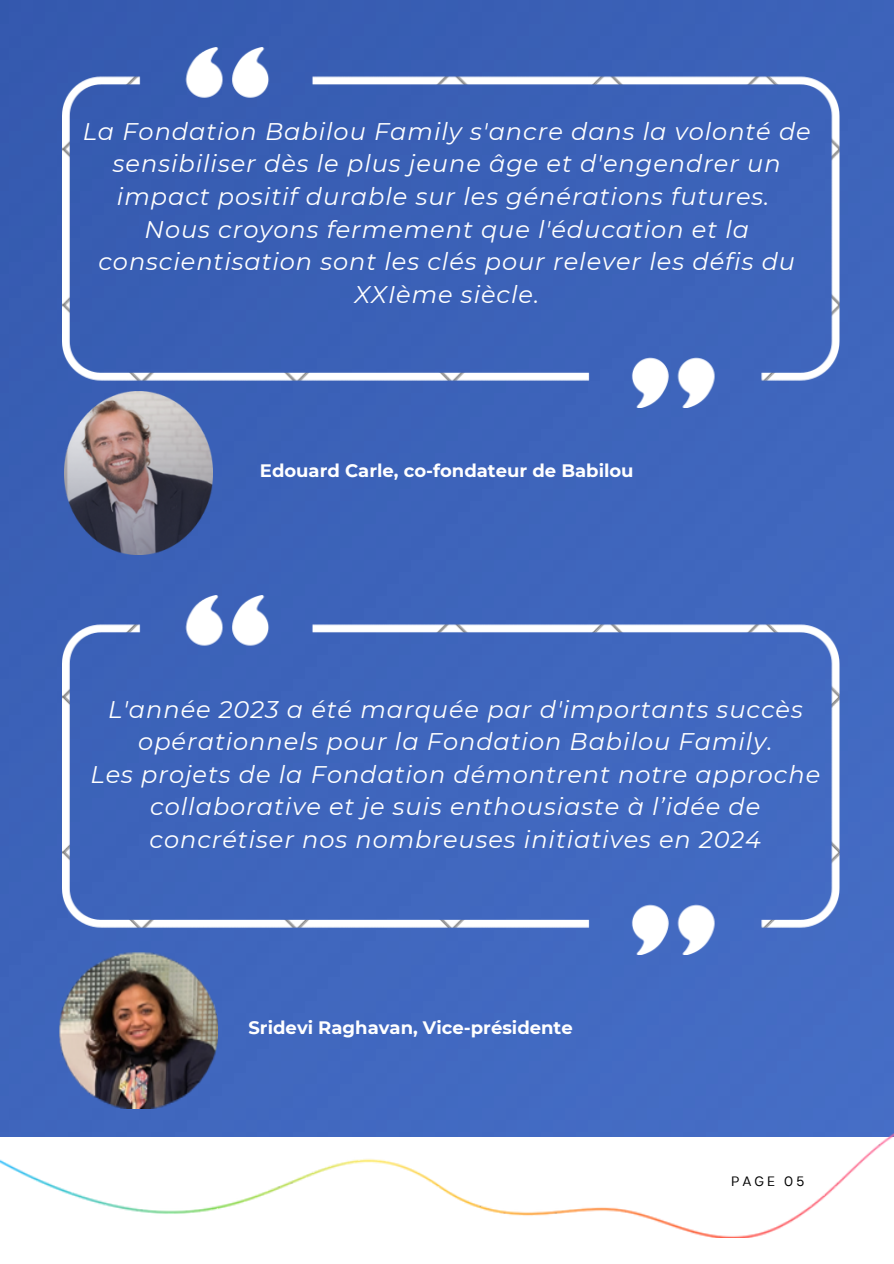
<style>
.page{position:relative;width:894px;height:1264px;background:#fff}
.page>*{position:absolute;margin:0;border:0;box-sizing:border-box;transform-origin:0 0}
.t1{font:italic 24px/32.7px "Montserrat";letter-spacing:.04em;color:#fff;text-align:center}
.t2{font:700 18px "Montserrat";color:#fff}
.t3{font:13.5px "TT Interphases";letter-spacing:.23em;color:#000001}
</style>
<div class="page">
<img style="left:0;top:0;width:893px;height:1108px">
<img style="left:62px;top:596px;width:777px;height:358px">
<img style="left:62px;top:48px;width:777px;height:359px">
<img style="left:0;top:1108px;width:893px;height:129px">
<img style="left:65px;top:391px;width:147px;height:163px">
<img style="left:60px;top:951px;width:157px;height:157px">
<p class="t1" style="left:83px;top:115px;width:729px">La Fondation Babilou Family s'ancre dans la volonté de sensibiliser dès le plus jeune âge et d'engendrer un impact positif durable sur les générations futures.<br>Nous croyons fermement que l'éducation et la conscientisation sont les clés pour relever les défis du XXIème siècle.</p>
<h2 class="t2" style="left:260px;top:460px;width:375px">Edouard Carle, co-fondateur de Babilou</h2>
<p class="t1" style="left:90px;top:692px;width:731px">L'année 2023 a été marquée par d'importants succès opérationnels pour la Fondation Babilou Family.<br>Les projets de la Fondation démontrent notre approche collaborative et je suis enthousiaste à l’idée de concrétiser nos nombreuses initiatives en 2024</p>
<p class="t2" style="left:248px;top:1016px;width:326px">Sridevi Raghavan, Vice-présidente</p>
<h1 class="t3" style="left:731px;top:1172px;width:74px">PAGE 05</h1>
</div>
